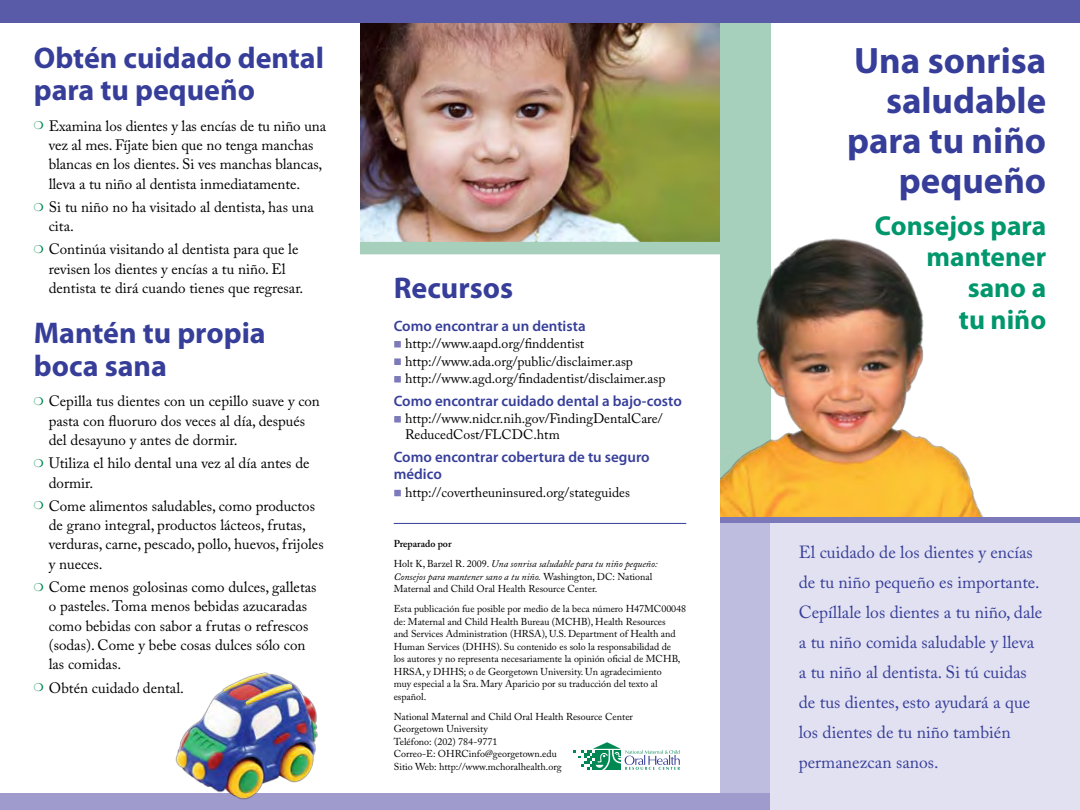
<style>
.page{position:relative;width:1080px;height:810px;background:#fff}
.page>*{position:absolute;margin:0;border:0;box-sizing:border-box;transform-origin:0 0}
.t1{font:700 36.88px/40px "Myriad Pro";color:#363e99;text-align:right}
.t2{font:700 30px/32.5px "Myriad Pro";color:#363e99}
.t3{font:700 27.5px/31.2px "Myriad Pro";color:#00976c;text-align:right}
.t4{font:17.5px/30px "Adobe Caslon Pro";color:#363e99}
.t5{font:15px/19.4px "Adobe Caslon Pro";color:#000}
.t6{font:600 15px/17.5px "Myriad Pro";color:#363e99}
.t7{font:13.75px/16.2px "Adobe Caslon Pro";color:#000}
.t8{font:10px/12.5px "Adobe Caslon Pro";color:#000}
.t9{font:italic 10px/20px "Adobe Caslon Pro";color:#000}
.s1{color:#7b79b9}
.s2{font-weight:600;font-style:normal}
.s3{font-style:normal}
.s4{font-style:italic}
</style>
<div class="page">
<div style="left:720px;top:22px;width:51px;height:496px;background:#a6cfbc"></div>
<div style="left:720px;top:518px;width:51px;height:292px;background:#bfbddf"></div>
<hr style="left:394px;top:523px;width:292px;height:1px;background:#363e99">
<svg style="left:573px;top:742px;width:107px;height:28px"></svg>
<img style="left:360px;top:22px;width:360px;height:220px">
<div style="left:0;top:793px;width:771px;height:17px;background:#9f9ccd"></div>
<img style="left:720px;top:238px;width:360px;height:280px">
<div style="left:0;top:0;width:1080px;height:22px;background:#595aa8"></div>
<div style="left:360px;top:242px;width:360px;height:12px;background:#a6cfbc"></div>
<div style="left:394px;top:341px;width:7px;height:7px;border:1px solid #7b79b9"></div>
<div style="left:394px;top:359px;width:7px;height:6px;border:1px solid #7b79b9"></div>
<div style="left:394px;top:376px;width:7px;height:7px;border:1px solid #7b79b9"></div>
<div style="left:394px;top:416px;width:7px;height:7px;border:1px solid #7b79b9"></div>
<div style="left:394px;top:490px;width:7px;height:6px;border:1px solid #7b79b9"></div>
<img style="left:175px;top:672px;width:143px;height:128px">
<div style="left:771px;top:518px;width:309px;height:292px;background:#e2e1f1"></div>
<div style="left:720px;top:518px;width:360px;height:5px;background:#7b79b9"></div>
<h2 class="t2" style="left:34px;top:40px;width:292px">Obtén cuidado dental para tu pequeño</h2>
<p class="t5" style="left:49px;top:116px;width:279px">Examina los dientes y las encías de tu niño una vez al mes. Fíjate bien que no tenga manchas blancas en los dientes. Si ves manchas blancas, lleva a tu niño al dentista inmediatamente.</p>
<p class="t5" style="left:49px;top:197px;width:267px">Si tu niño no ha visitado al dentista, has una cita.</p>
<p class="t5" style="left:49px;top:240px;width:256px">Continúa visitando al dentista para que le revisen los dientes y encías a tu niño. El dentista te dirá cuando tienes que regresar.</p>
<h2 class="t2" style="left:34px;top:316px;width:234px">Mantén tu propia boca sana</h2>
<p class="t5" style="left:49px;top:391px;width:273px">Cepilla tus dientes con un cepillo suave y con pasta con fluoruro dos veces al día, después del desayuno y antes de dormir.</p>
<p class="t5" style="left:49px;top:453px;width:262px">Utiliza el hilo dental una vez al día antes de dormir.</p>
<p class="t5" style="left:49px;top:496px;width:276px">Come alimentos saludables, como productos de grano integral, productos lácteos, frutas, verduras, carne, pescado, pollo, huevos, frijoles y nueces.</p>
<p class="t5" style="left:49px;top:577px;width:269px">Come menos golosinas como dulces, galletas o pasteles. Toma menos bebidas azucaradas como bebidas con sabor a frutas o refrescos (sodas). Come y bebe cosas dulces sólo con las comidas.</p>
<p class="t5" style="left:49px;top:678px;width:137px">Obtén cuidado dental.</p>
<h2 class="t2" style="left:394px;top:271px;width:121px">Recursos</h2>
<p class="t6" style="left:394px;top:316px;width:193px">Como encontrar a un dentista</p>
<p class="t7" style="left:395px;top:335px;width:191px"><span class="s1">■</span> http://www.aapd.org/finddentist</p>
<p class="t7" style="left:395px;top:353px;width:240px"><span class="s1">■</span> http://www.ada.org/public/disclaimer.asp</p>
<p class="t7" style="left:395px;top:370px;width:272px"><span class="s1">■</span> http://www.agd.org/findadentist/disclaimer.asp</p>
<p class="t6" style="left:394px;top:391px;width:290px">Como encontrar cuidado dental a bajo-costo</p>
<p class="t7" style="left:405px;top:410px;width:259px;text-indent:-10px"><span class="s1">■</span> http://www.nidcr.nih.gov/FindingDentalCare/<br>ReducedCost/FLCDC.htm</p>
<p class="t6" style="left:394px;top:448px;width:257px">Como encontrar cobertura de tu seguro médico</p>
<p class="t7" style="left:395px;top:484px;width:237px"><span class="s1">■</span> http://covertheuninsured.org/stateguides</p>
<p class="t9" style="left:394px;top:534px;width:265px"><span class="s2">Preparado por<br></span><span class="s3">Holt K, Barzel R. 2009.</span> Una sonrisa saludable para tu niño pequeño:</p>
<p class="t8" style="left:394px;top:570px;width:260px"><span class="s4">Consejos para mantener sano a tu niño.</span> Washington, DC: National<br>Maternal and Child Oral Health Resource Center.</p>
<p class="t8" style="left:394px;top:603px;width:294px">Esta publicación fue posible por medio de la beca número H47MC00048 de: Maternal and Child Health Bureau (MCHB), Health Resources<br>and Services Administration (HRSA), U.S. Department of Health and Human Services (DHHS). Su contenido es solo la responsabilidad de<br>los autores y no representa necesariamente la opinión oficial de MCHB, HRSA, y DHHS; o de Georgetown University. Un agradecimiento<br>muy especial a la Sra. Mary Aparicio por su traducción del texto al español.</p>
<p class="t8" style="left:394px;top:710px;width:241px">National Maternal and Child Oral Health Resource Center Georgetown University<br>Teléfono: (202) 784-9771<br>Correo-E: OHRCinfo@georgetown.edu<br>Sitio Web: http://www.mchoralhealth.org</p>
<h1 class="t1" style="left:847px;top:39px;width:201px">Una sonrisa saludable para tu niño pequeño</h1>
<h3 class="t3" style="left:875px;top:209px;width:173px">Consejos para mantener sano a<br>tu niño</h3>
<p class="t4" style="left:799px;top:537px;width:245px">El cuidado de los dientes y encías de tu niño pequeño es importante.<br>Cepíllale los dientes a tu niño, dale a tu niño comida saludable y lleva a tu niño al dentista. Si tú cuidas de tus dientes, esto ayudará a que los dientes de tu niño también permanezcan sanos.</p>
</div>
